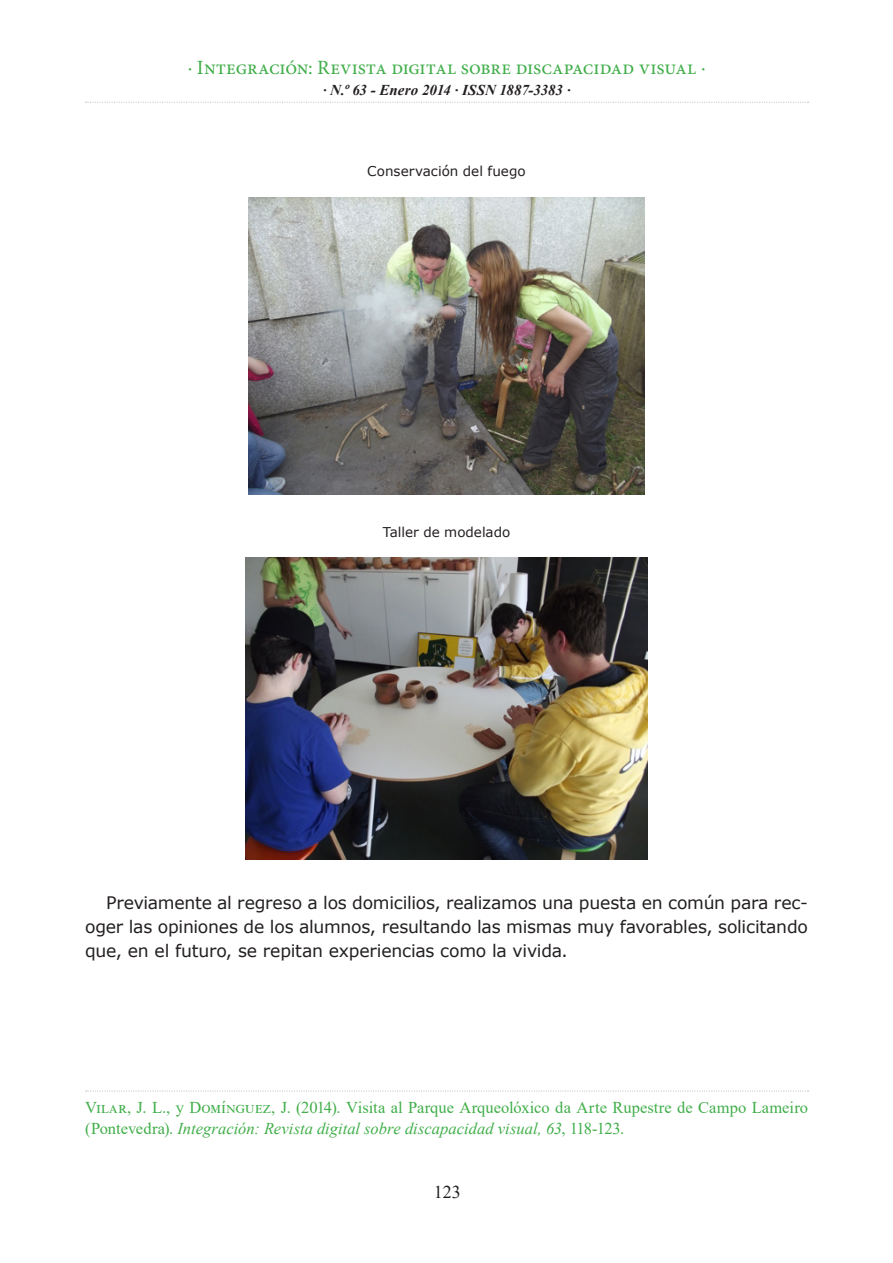
<style>
.page{position:relative;width:893px;height:1263px;background:#fff}
.page>*{position:absolute;margin:0;border:0;box-sizing:border-box;transform-origin:0 0}
.t1{font:20.25px "Minion Pro";letter-spacing:-.01em;color:#40ae49}
.t2{font:18px "Times New Roman";color:#231f20}
.t3{font:17.25px/24px "Verdana";letter-spacing:-.015em;color:#231f20;text-align:justify}
.t4{font:16.5px/21px "Times New Roman";color:#40ae49}
.t5{font:italic 700 15px "Times New Roman";color:#231f20}
.t6{font:13.5px "Verdana";color:#231f20}
.s1{font-style:italic}
</style>
<div class="page">
<svg style="left:86px;top:102px;width:723px;height:1px"></svg>
<img style="left:249px;top:198px;width:395px;height:297px">
<img style="left:246px;top:558px;width:401px;height:301px">
<svg style="left:86px;top:1090px;width:723px;height:1px"></svg>
<p class="t1" style="left:188px;top:54px;width:519px">· Integración: Revista digital sobre discapacidad visual ·</p>
<p class="t5" style="left:323px;top:80px;width:249px">· N.º 63 - Enero 2014 · ISSN 1887-3383 ·</p>
<p class="t6" style="left:367px;top:161px;width:160px">Conservación del fuego</p>
<p class="t6" style="left:383px;top:523px;width:129px">Taller de modelado</p>
<p class="t3" style="left:85px;top:891px;width:724px;text-indent:21px">Previamente al regreso a los domicilios, realizamos una puesta en común para rec&shy;oger las opiniones de los alumnos, resultando las mismas muy favorables, solicitando que, en el futuro, se repitan experiencias como la vivida.</p>
<p class="t4" style="left:85px;top:1096px;width:724px">Vilar, J. L., y Domínguez, J. (2014). Visita al Parque Arqueolóxico da Arte Rupestre de Campo Lameiro (Pontevedra). <span class="s1">Integración: Revista digital sobre discapacidad visual, 63</span>, 118-123.</p>
<p class="t2" style="left:434px;top:1179px;width:28px">123</p>
</div>
